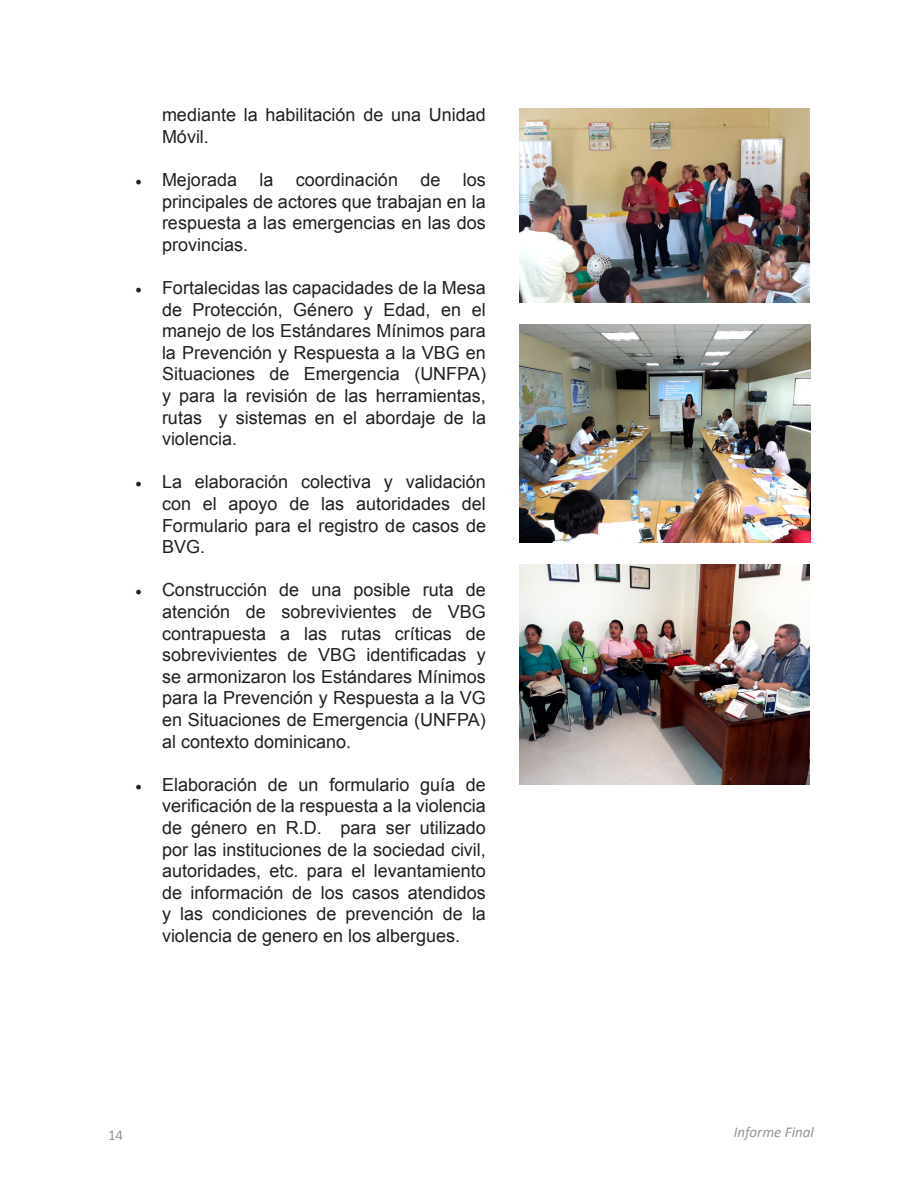
<style>
.page{position:relative;width:918px;height:1188px;background:#fff}
.page>*{position:absolute;margin:0;border:0;box-sizing:border-box;transform-origin:0 0}
.t1{font:18px/21.6px "Arial";color:#231f20;text-align:justify}
.t2{font:italic 15px "Calibri";color:#939598}
.t3{font:15px "Calibri";color:#939598}
.s1{font-family:"Minion Pro"}
</style>
<div class="page">
<img style="left:519px;top:108px;width:291px;height:194px">
<img style="left:519px;top:325px;width:291px;height:218px">
<img style="left:519px;top:565px;width:291px;height:219px">
<p class="t1" style="left:162px;top:104px;width:325px">mediante la habilitación de una Unidad<br>Móvil.</p>
<p class="t1" style="left:162px;top:169px;width:325px;text-indent:-27px"><span class="s1">•</span> Mejorada la coordinación de los principales de actores que trabajan en la respuesta a las emergencias en las dos provincias.</p>
<p class="t1" style="left:162px;top:277px;width:326px;text-indent:-27px"><span class="s1">•</span> Fortalecidas las capacidades de la Mesa de Protección, Género y Edad, en el manejo de los Estándares Mínimos para la Prevención y Respuesta a la VBG en Situaciones de Emergencia (UNFPA) y para la revisión de las herramientas, rutas y sistemas en el abordaje de la violencia.</p>
<p class="t1" style="left:162px;top:471px;width:326px;text-indent:-27px"><span class="s1">•</span> La elaboración colectiva y validación con el apoyo de las autoridades del Formulario para el registro de casos de BVG.</p>
<p class="t1" style="left:162px;top:579px;width:325px;text-indent:-27px"><span class="s1">•</span> Construcción de una posible ruta de atención de sobrevivientes de VBG contrapuesta a las rutas críticas de sobrevivientes de VBG identificadas y se armonizaron los Estándares Mínimos para la Prevención y Respuesta a la VG en Situaciones de Emergencia (UNFPA) al contexto dominicano.</p>
<p class="t1" style="left:162px;top:774px;width:326px;text-indent:-27px"><span class="s1">•</span> Elaboración de un formulario guía de verificación de la respuesta a la violencia de género en R.D. para ser utilizado por las instituciones de la sociedad civil, autoridades, etc. para el levantamiento de información de los casos atendidos y las condiciones de prevención de la violencia de genero en los albergues.</p>
<p class="t3" style="left:108px;top:1125px;width:17px">14</p>
<p class="t2" style="left:734px;top:1121px;width:82px">Informe Final</p>
</div>
